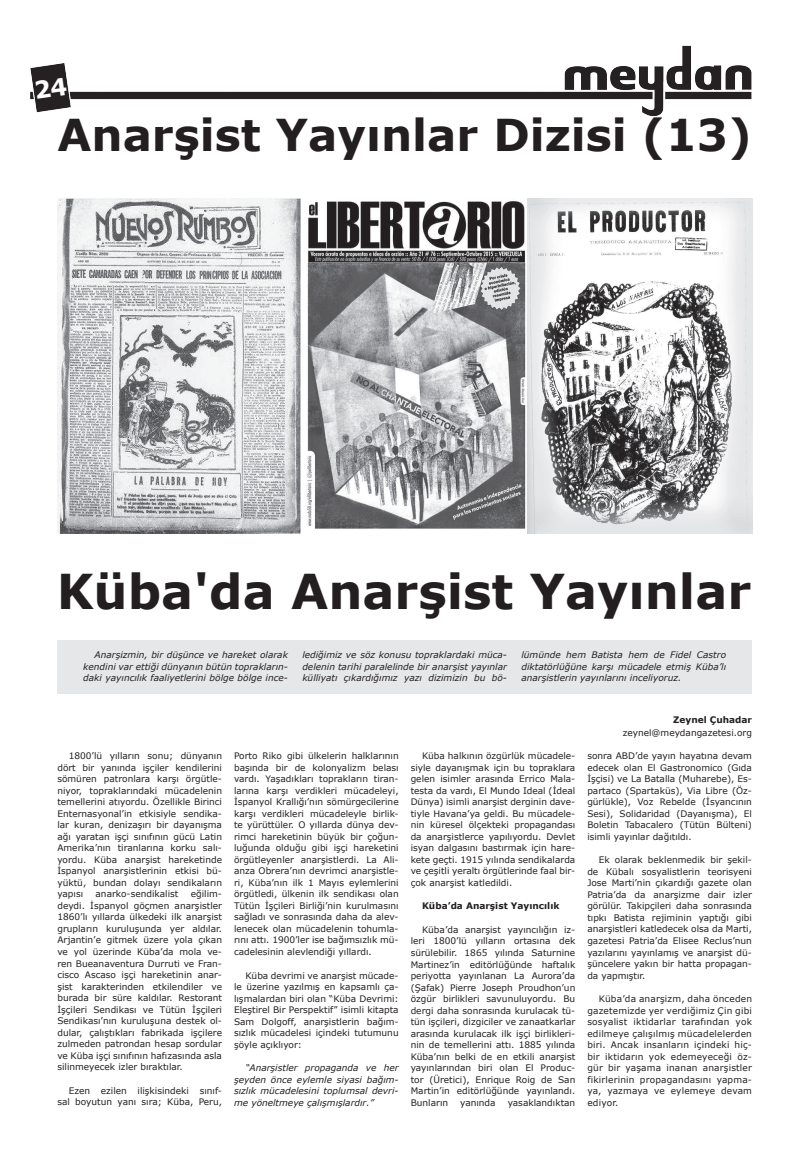
<style>
.page{position:relative;width:808px;height:1163px;background:#fff}
.page>*{position:absolute;margin:0;border:0;box-sizing:border-box;transform-origin:0 0}
.t1{font:700 47.9px "Verdana";color:#231f20}
.t2{font:700 43.9px "Verdana";color:#231f20}
.t3{font:9px/11.5px "Verdana";color:#231f20;text-align:justify}
.t4{font:italic 9px/11.5px "Verdana";color:#231f20;text-align:justify}
.t5{font:700 9px "Verdana";color:#231f20}
</style>
<div class="page">
<img style="left:30px;top:45px;width:722px;height:71px">
<div style="left:58px;top:640px;width:694px;height:53px;background:#e6e7e9"></div>
<img style="left:306px;top:199px;width:446px;height:334px">
<img style="left:58px;top:199px;width:243px;height:334px">
<svg style="left:35px;top:77px;width:32px;height:22px"></svg>
<h2 class="t2" style="left:57px;top:104px;width:696px">Anarşist Yayınlar Dizisi (13)</h2>
<h1 class="t1" style="left:57px;top:558px;width:696px">Küba'da Anarşist Yayınlar</h1>
<p class="t4" style="left:83px;top:649px;width:206px;text-indent:11px">Anarşizmin, bir düşünce ve hareket olarak kendini var ettiği dünyanın bütün toprakların&shy;daki yayıncılık faaliyetlerini bölge bölge ince-</p>
<p class="t4" style="left:302px;top:649px;width:206px">lediğimiz ve söz konusu topraklardaki müca&shy;delenin tarihi paralelinde bir anarşist yayınlar külliyatı çıkardığımız yazı dizimizin bu bö-</p>
<p class="t4" style="left:521px;top:649px;width:206px">lümünde hem Batista hem de Fidel Castro diktatörlüğüne karşı mücadele etmiş Küba’lı anarşistlerin yayınlarını inceliyoruz.</p>
<p class="t3" style="left:57px;top:750px;width:166px;text-indent:11px">1800’lü yılların sonu; dünyanın dört bir yanında işçiler kendilerini sömüren patronlara karşı örgütle&shy;niyor, topraklarındaki mücadelenin temellerini atıyordu. Özellikle Birinci Enternasyonal’in etkisiyle sendika&shy;lar kuran, denizaşırı bir dayanışma ağı yaratan işçi sınıfının gücü Latin Amerika’nın tiranlarına korku salı&shy;yordu. Küba anarşist hareketinde İspanyol anarşistlerinin etkisi bü&shy;yüktü, bundan dolayı sendikaların yapısı</p>
<p class="t3" style="left:57px;top:888px;width:166px;text-indent:133px">eğilim&shy;deydi. İspanyol göçmen anarşistler 1860’lı yıllarda ülkedeki ilk anarşist grupların kuruluşunda yer aldılar.<br>Arjantin’e gitmek üzere yola çıkan ve yol üzerinde Küba’da mola ve&shy;ren Bueanaventura Durruti ve Fran&shy;cisco Ascaso işçi hareketinin anar&shy;şist karakterinden etkilendiler ve burada bir süre kaldılar. Restorant İşçileri Sendikası ve Tütün İşçileri Sendikası’nın kuruluşuna destek ol&shy;dular, çalıştıkları fabrikada işçilere zulmeden patrondan hesap sordular ve Küba işçi sınıfının hafızasında asla silinmeyecek izler bıraktılar.</p>
<p class="t3" style="left:57px;top:1084px;width:166px;text-align:right">Ezen ezilen ilişkisindeki sınıf&shy;sal boyutun yanı sıra; Küba, Peru,</p>
<p class="t3" style="left:96px;top:888px;width:84px">anarko-sendikalist</p>
<p class="t3" style="left:234px;top:750px;width:166px">Porto Riko gibi ülkelerin halklarının başında bir de kolonyalizm belası vardı. Yaşadıkları toprakların tiran&shy;larına karşı verdikleri mücadeleyi, İspanyol Krallığı’nın sömürgecilerine karşı verdikleri mücadeleyle birlik&shy;te yürüttüler. O yıllarda dünya dev&shy;rimci hareketinin büyük bir çoğun&shy;luğunda olduğu gibi işçi hareketini örgütleyenler anarşistlerdi. La Ali&shy;anza Obrera’nın devrimci anarşistle&shy;ri, Küba’nın ilk 1 Mayıs eylemlerini örgütledi, ülkenin ilk sendikası olan Tütün İşçileri Birliği’nin kurulmasını sağladı ve sonrasında daha da alev&shy;lenecek olan mücadelenin tohumla&shy;rını attı. 1900’ler ise bağımsızlık mü&shy;cadelesinin alevlendiği yıllardı.</p>
<p class="t3" style="left:234px;top:969px;width:166px;text-indent:11px">Küba devrimi ve anarşist mücade&shy;le üzerine yazılmış en kapsamlı ça&shy;lışmalardan biri olan “Küba Devrimi:<br>Eleştirel Bir Perspektif” isimli kitapta Sam Dolgoff, anarşistlerin bağım&shy;sızlık mücadelesi içindeki tutumunu şöyle açıklıyor:</p>
<p class="t4" style="left:234px;top:1061px;width:166px;text-indent:11px">“Anarşistler propaganda ve her şeyden önce eylemle siyasi bağım&shy;sızlık mücadelesini toplumsal devri&shy;me yöneltmeye çalışmışlardır.”</p>
<p class="t3" style="left:411px;top:750px;width:166px;text-indent:11px">Küba halkının özgürlük mücadele&shy;siyle dayanışmak için bu topraklara gelen isimler arasında Errico Mala&shy;testa da vardı, El Mundo Ideal (İdeal Dünya) isimli anarşist derginin dave&shy;tiyle Havana’ya geldi. Bu mücadele&shy;nin küresel ölçekteki propagandası da anarşistlerce yapılıyordu. Devlet isyan dalgasını bastırmak için hare&shy;kete geçti. 1915 yılında sendikalarda ve çeşitli yeraltı örgütlerinde faal bir&shy;çok anarşist katledildi.</p>
<p class="t5" style="left:422px;top:899px;width:139px">Küba’da Anarşist Yayıncılık</p>
<p class="t3" style="left:411px;top:923px;width:166px;text-indent:11px">Küba’da anarşist yayıncılığın iz&shy;leri 1800’lü yılların ortasına dek sürülebilir. 1865 yılında Saturnine Martinez’in editörlüğünde haftalık periyotta yayınlanan La Aurora’da (Şafak) Pierre Joseph Proudhon’un özgür birlikleri savunuluyordu. Bu dergi daha sonrasında kurulacak tü&shy;tün işçileri, dizgiciler ve zanaatkarlar arasında kurulacak ilk işçi birlikleri&shy;nin de temellerini attı. 1885 yılında Küba’nın belki de en etkili anarşist yayınlarından biri olan El Produc&shy;tor (Üretici), Enrique Roig de San Martin’in editörlüğünde yayınlandı.<br>Bunların</p>
<p class="t3" style="left:460px;top:1096px;width:37px">yanında</p>
<p class="t3" style="left:508px;top:1096px;width:69px">yasaklandıktan</p>
<p class="t5" style="left:673px;top:713px;width:80px">Zeynel Çuhadar</p>
<p class="t3" style="left:623px;top:726px;width:131px">zeynel@meydangazetesi.org</p>
<p class="t3" style="left:587px;top:750px;width:166px">sonra ABD’de yayın hayatına devam edecek olan El Gastronomico (Gıda İşçisi) ve La Batalla (Muharebe), Es&shy;partaco (Spartaküs), Via Libre (Öz&shy;gürlükle), Voz Rebelde (İsyancının Sesi), Solidaridad (Dayanışma), El Boletin Tabacalero (Tütün Bülteni) isimli yayınlar dağıtıldı.</p>
<p class="t3" style="left:587px;top:854px;width:166px;text-indent:11px">Ek olarak beklenmedik bir şekil&shy;de Kübalı sosyalistlerin teorisyeni Jose Marti’nin çıkardığı gazete olan Patria’da da anarşizme dair izler görülür. Takipçileri daha sonrasında tıpkı Batista rejiminin yaptığı gibi anarşistleri katledecek olsa da Marti, gazetesi Patria’da Elisee Reclus’nun yazılarını yayınlamış ve anarşist dü&shy;şüncelere yakın bir hatta propagan&shy;da yapmıştır.</p>
<p class="t3" style="left:587px;top:992px;width:166px;text-indent:11px">Küba’da anarşizm, daha önceden gazetemizde yer verdiğimiz Çin gibi sosyalist iktidarlar tarafından yok edilmeye çalışılmış mücadelelerden biri. Ancak insanların içindeki hiç&shy;bir iktidarın yok edemeyeceği öz&shy;gür bir yaşama inanan anarşistler fikirlerinin propagandasını yapma&shy;ya, yazmaya ve eylemeye devam ediyor.</p>
</div>
